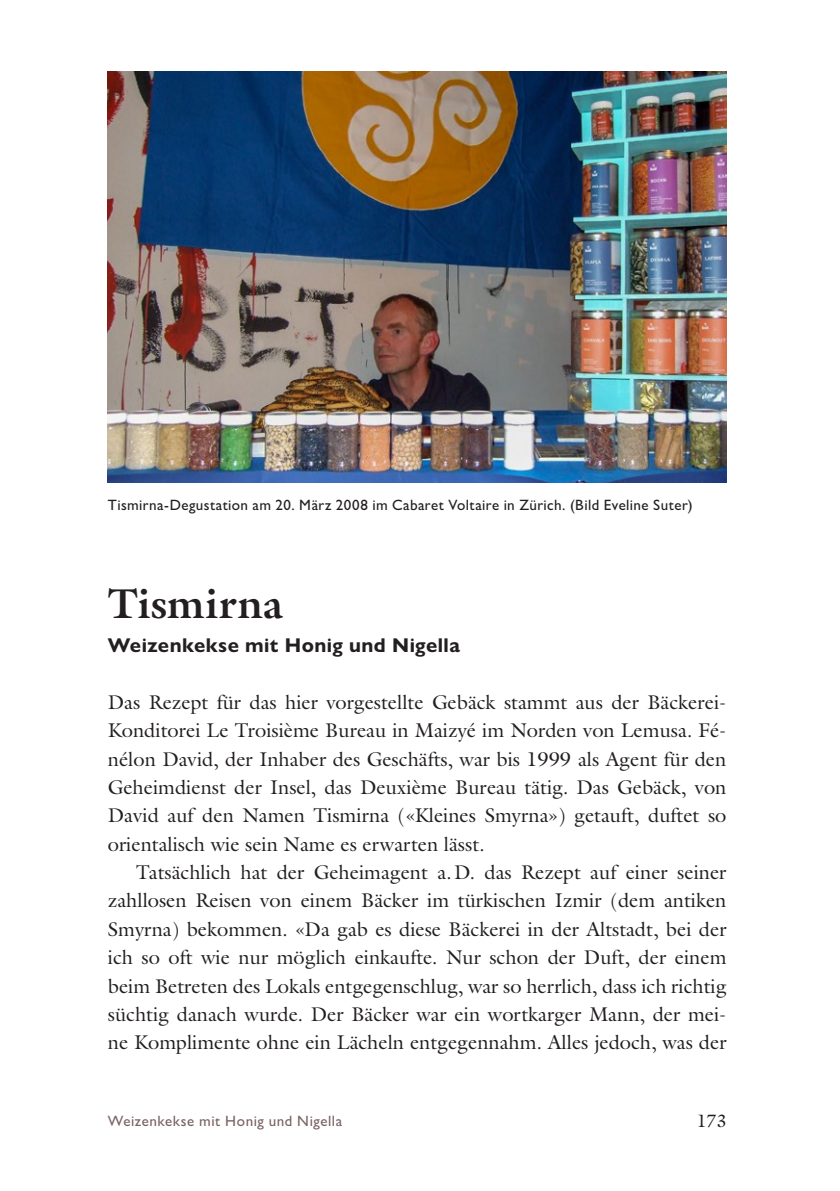
<style>
.page{position:relative;width:840px;height:1191px;background:#fff}
.page>*{position:absolute;margin:0;border:0;box-sizing:border-box;transform-origin:0 0}
.Titel{font:700 42px "Galliard Pro";letter-spacing:.01em;color:#231f20}
.Lauftext{font:20px/28.4px "Galliard Pro";color:#231f20;text-align:justify}
.Lauftext_stumpf{font:20px/28.4px "Galliard Pro";color:#231f20;text-align:justify}
.Unterzeile{font:700 20px "Gill Sans Nova";letter-spacing:.025em;color:#231f20}
.t1{font:18px "Galliard Pro";color:#231f20}
.Bildlegende{font:500 15px "Gill Sans Nova";letter-spacing:.03em;color:#231f20}
.t2{font:500 15px "Gill Sans Nova";letter-spacing:.035em;color:#796362}
</style>
<div class="page">
<img style="left:108px;top:71px;width:618px;height:411px">
<p class="Bildlegende" style="left:108px;top:496px;width:586px">Tismirna-Degustation am 20. März 2008 im Cabaret Voltaire in Zürich. (Bild Eveline Suter)</p>
<p class="Titel" style="left:108px;top:576px;width:177px">Tismirna</p>
<p class="Unterzeile" style="left:108px;top:633px;width:353px">Weizenkekse mit Honig und Nigella</p>
<p class="Lauftext_stumpf" style="left:108px;top:687px;width:619px">Das Rezept für das hier vorgestellte Gebäck stammt aus der Bäckerei-Konditorei Le Troisième Bureau in Maizyé im Norden von Lemusa. Fé&shy;nélon David, der Inhaber des Geschäfts, war bis 1999 als Agent für den Geheimdienst der Insel, das Deuxième Bureau tätig. Das Gebäck, von David auf den Namen Tismirna («Kleines Smyrna») getauft, duftet so orientalisch wie sein Name es erwarten lässt.</p>
<p class="Lauftext" style="left:108px;top:857px;width:620px;text-indent:28px">Tatsächlich hat der Geheimagent a.D. das Rezept auf einer seiner zahllosen Reisen von einem Bäcker im türkischen Izmir (dem antiken Smyrna) bekommen. «Da gab es diese Bäckerei in der Altstadt, bei der ich so oft wie nur möglich einkaufte. Nur schon der Duft, der einem beim Betreten des Lokals entgegenschlug, war so herrlich, dass ich richtig süchtig danach wurde. Der Bäcker war ein wortkarger Mann, der mei&shy;ne Komplimente ohne ein Lächeln entgegennahm. Alles jedoch, was der</p>
<p class="t2" style="left:108px;top:1111px;width:236px">Weizenkekse mit Honig und Nigella</p>
<p class="t1" style="left:696px;top:1108px;width:31px">173</p>
</div>
